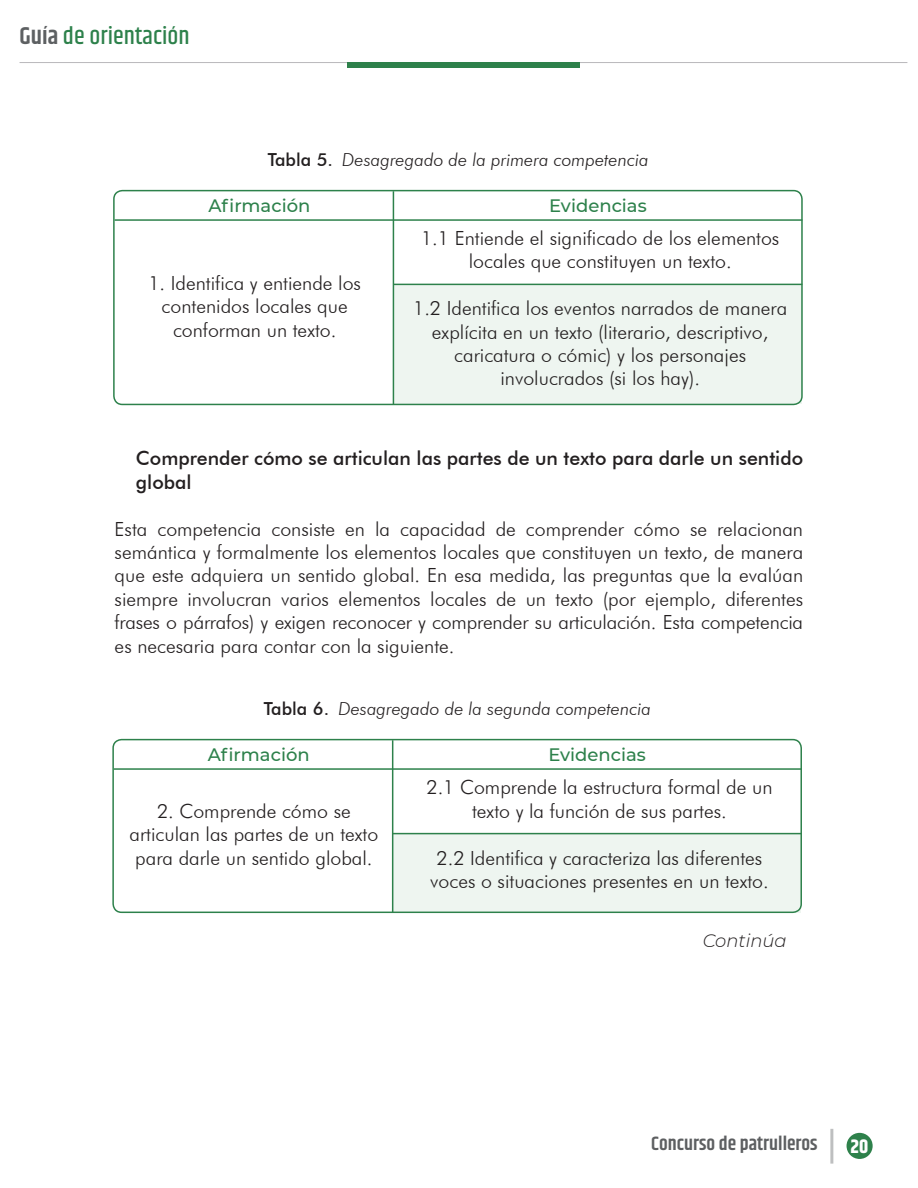
<style>
.page{position:relative;width:918px;height:1188px;background:#fff}
.page>*{position:absolute;margin:0;border:0;box-sizing:border-box;transform-origin:0 0}
.t1{font:500 24.45px "Khand";letter-spacing:.005em;color:#2d814b}
.t2{font:300 19.5px/23.4px "Futura BT";color:#231f20;text-align:center}
.t3{font:500 19.5px/23.4px "Futura BT";color:#231f20}
.t4{font:600 19.5px "Khand";color:#5d5f61}
.t5{font:700 19.5px "Khand";color:#fff}
.t6{font:italic 300 18px "Futura BT";color:#231f20}
.t7{font:500 18px "Montserrat";color:#2d814b}
.t8{font:italic 300 18px "Montserrat";color:#231f20}
.s1{font-weight:600;color:#5d6062}
.s2{font-weight:500;font-style:normal}
</style>
<div class="page">
<hr style="left:20px;top:62px;width:887px;height:1px;background:#b9b8bb">
<div style="left:347px;top:63px;width:233px;height:5px;background:#2e814b"></div>
<hr style="left:830px;top:1129px;width:3px;height:35px;background:#5d5f61">
<div style="left:847px;top:1133px;width:26px;height:26px;background:#2e814b;border-radius:50%"></div>
<div style="left:393px;top:284px;width:409px;height:120px;background:#eef5f0"></div>
<hr style="left:393px;top:191px;width:1px;height:213px;background:#2d814b">
<hr style="left:393px;top:284px;width:409px;height:1px;background:#2d814b">
<div style="left:113px;top:190px;width:690px;height:215px;border:2px solid #2d814b;border-radius:9px"></div>
<hr style="left:115px;top:219px;width:687px;height:2px;background:#2d814b">
<div style="left:393px;top:834px;width:408px;height:79px;background:#eef5f0"></div>
<hr style="left:392px;top:740px;width:1px;height:172px;background:#2d814b">
<hr style="left:393px;top:833px;width:409px;height:1px;background:#2d814b">
<div style="left:112px;top:739px;width:690px;height:174px;border:2px solid #2d814b;border-radius:9px"></div>
<hr style="left:114px;top:768px;width:688px;height:2px;background:#2d814b">
<p class="t1" style="left:20px;top:20px;width:172px"><span class="s1">Guía</span> de orientación</p>
<p class="t6" style="left:268px;top:149px;width:382px"><span class="s2">Tabla 5.</span> Desagregado de la primera competencia</p>
<p class="t7" style="left:208px;top:193px;width:103px">Afirmación</p>
<p class="t7" style="left:549px;top:193px;width:99px">Evidencias</p>
<p class="t2" style="left:148px;top:271px;width:214px">1. Identifica y entiende los contenidos locales que conforman un texto.</p>
<p class="t2" style="left:421px;top:226px;width:360px">1.1 Entiende el significado de los elementos locales que constituyen un texto.</p>
<p class="t2" style="left:413px;top:296px;width:376px">1.2 Identifica los eventos narrados de manera explícita en un texto (literario, descriptivo, caricatura o cómic) y los personajes involucrados (si los hay).</p>
<p class="t3" style="left:136px;top:447px;width:669px">Comprender cómo se articulan las partes de un texto para darle un sentido global</p>
<p class="t2" style="left:115px;top:517px;width:690px;text-align:justify">Esta competencia consiste en la capacidad de comprender cómo se relacionan semántica y formalmente los elementos locales que constituyen un texto, de manera que este adquiera un sentido global. En esa medida, las preguntas que la evalúan siempre involucran varios elementos locales de un texto (por ejemplo, diferentes frases o párrafos) y exigen reconocer y comprender su articulación. Esta competencia es necesaria para contar con la siguiente.</p>
<p class="t6" style="left:264px;top:698px;width:389px"><span class="s2">Tabla 6.</span> Desagregado de la segunda competencia</p>
<p class="t7" style="left:208px;top:742px;width:103px">Afirmación</p>
<p class="t7" style="left:548px;top:742px;width:99px">Evidencias</p>
<p class="t2" style="left:130px;top:799px;width:250px">2. Comprende cómo se articulan las partes de un texto para darle un sentido global.</p>
<p class="t2" style="left:426px;top:776px;width:348px">2.1 Comprende la estructura formal de un texto y la función de sus partes.</p>
<p class="t2" style="left:430px;top:846px;width:340px">2.2 Identifica y caracteriza las diferentes voces o situaciones presentes en un texto.</p>
<p class="t8" style="left:703px;top:928px;width:85px">Continúa</p>
<p class="t4" style="left:651px;top:1131px;width:168px">Concurso de patrulleros</p>
<p class="t5" style="left:850px;top:1132px;width:19px">20</p>
</div>
